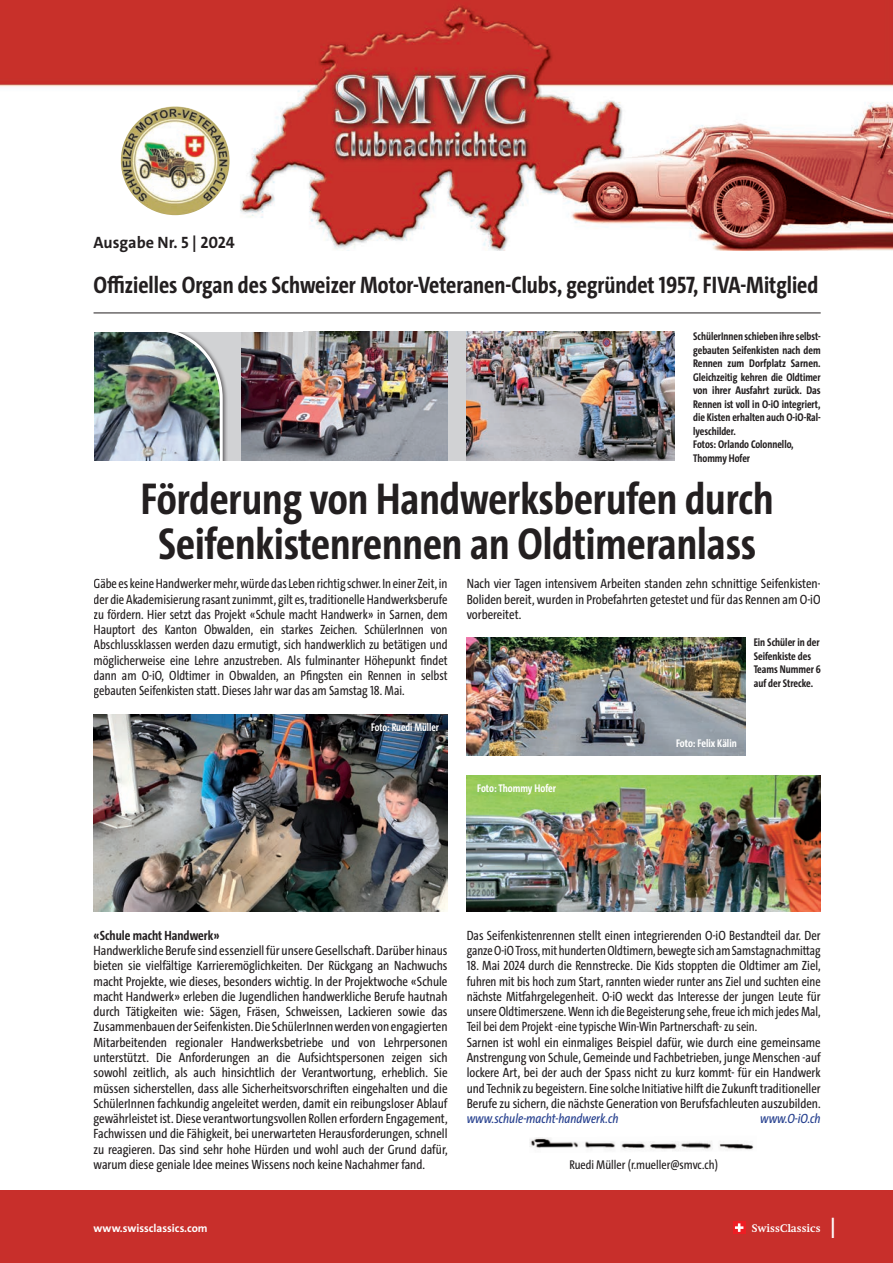
<style>
.page{position:relative;width:893px;height:1263px;background:#fff}
.page>*{position:absolute;margin:0;border:0;box-sizing:border-box;transform-origin:0 0}
.t1{font:700 45px/45px "The Sans Cd";color:#231f20;text-align:center}
.t2{font:300 30px "The Sans";color:#fff}
.t3{font:700 24px "The Sans Cd";color:#231f20}
.t4{font:700 16.5px "The Sans";color:#231f20}
.t5{font:13.5px/15.3px "The Sans Cd";color:#231f20;text-align:justify}
.t6{font:italic 13.5px "The Sans Cd";color:#253f8e}
.t7{font:700 13.5px "The Sans Cd";color:#231f20}
.t8{font:12.75px "The Sans Cd";color:#231f20}
.t9{font:700 11.25px/13.5px "The Sans Cd";color:#231f20}
.t10{font:700 11.25px "The Sans Cd";color:#fff}
.t11{font:700 11.25px "The Sans";color:#fff}
.t12{font:700 11.25px "The Sans Cd";color:#fff;scale:.94 1}
.t13{font:700 11.25px "Swift LT Pro";color:#fff}
</style>
<div class="page">
<svg style="left:228px;top:332px;width:447px;height:129px;background:#c9c9cb"></svg>
<img style="left:467px;top:775px;width:354px;height:136px">
<div style="left:0;top:1191px;width:893px;height:72px;background:#c82f2b"></div>
<div style="left:733px;top:1221px;width:12px;height:13px;background:#ee1d23"></div>
<svg style="left:735px;top:1223px;width:8px;height:9px"></svg>
<img style="left:242px;top:332px;width:206px;height:129px">
<img style="left:467px;top:332px;width:207px;height:129px">
<img style="left:530px;top:1137px;width:224px;height:14px">
<img style="left:0;top:0;width:893px;height:251px">
<hr style="left:94px;top:313px;width:727px;height:1px;background:#231f20">
<img style="left:121px;top:106px;width:109px;height:109px;border-radius:54px">
<div style="left:84px;top:324px;width:144px;height:150px;background:#231f20;opacity:.75"></div>
<img style="left:94px;top:332px;width:130px;height:129px">
<div style="left:9px;top:323px;width:85px;height:392px;background:#fff"></div>
<div style="left:64px;top:318px;width:239px;height:14px;background:#fff"></div>
<div style="left:0;top:461px;width:893px;height:15px;background:#fff"></div>
<img style="left:94px;top:714px;width:354px;height:197px">
<img style="left:467px;top:638px;width:278px;height:118px">
<p class="t4" style="left:94px;top:232px;width:143px">Ausgabe Nr. 5 | 2024</p>
<h3 class="t3" style="left:94px;top:270px;width:726px">Offizielles Organ des Schweizer Motor-Veteranen-Clubs, gegründet 1957, FIVA-Mitglied</h3>
<p class="t9" style="left:693px;top:330px;width:129px">SchülerInnen schieben ihre selbst&shy;gebauten Seifenkisten nach dem<br>Rennen zum Dorfplatz Sarnen.<br>Gleichzeitig kehren die Oldtimer von ihrer Ausfahrt zurück. Das<br>Rennen ist voll in O-iO integriert, die Kisten erhalten auch O-iO-Ral&shy;lyeschilder.<br>Fotos: Orlando Colonnello,<br>Thommy Hofer</p>
<h1 class="t1" style="left:141px;top:476px;width:634px">Förderung von Handwerksberufen durch<br>Seifenkistenrennen an Oldtimeranlass</h1>
<p class="t5" style="left:94px;top:576px;width:355px">Gäbe es keine Handwerker mehr, würde das Leben richtig schwer. In einer Zeit, in der die Akademisierung rasant zunimmt, gilt es, traditionelle Handwerksberufe zu fördern. Hier setzt das Projekt «Schule macht Handwerk» in Sarnen, dem Hauptort des Kanton Obwalden, ein starkes Zeichen. SchülerInnen von Abschlussklassen werden dazu ermutigt, sich handwerklich zu betätigen und möglicherweise eine Lehre anzustreben. Als fulminanter Höhepunkt findet dann am O-iO, Oldtimer in Obwalden, an Pfingsten ein Rennen in selbst gebauten Seifenkisten statt. Dieses Jahr war das am Samstag 18. Mai.</p>
<p class="t12" style="left:371px;top:720px;width:74px">Foto: Ruedi Müller</p>
<p class="t5" style="left:467px;top:576px;width:355px">Nach vier Tagen intensivem Arbeiten standen zehn schnittige Seifenkisten-Boliden bereit, wurden in Probefahrten getestet und für das Rennen am O-iO vorbereitet.</p>
<p class="t10" style="left:477px;top:781px;width:80px">Foto: Thommy Hofer</p>
<p class="t9" style="left:754px;top:636px;width:69px">Ein Schüler in der<br>Seifenkiste des<br>Teams Nummer 6 auf der Strecke.</p>
<p class="t10" style="left:676px;top:736px;width:62px">Foto: Felix Kälin</p>
<p class="t7" style="left:94px;top:926px;width:128px">«Schule macht Handwerk»</p>
<p class="t5" style="left:94px;top:943px;width:356px">Handwerkliche Berufe sind essenziell für unsere Gesellschaft. Darüber hinaus bieten sie vielfältige Karrieremöglichkeiten. Der Rückgang an Nachwuchs macht Projekte, wie dieses, besonders wichtig. In der Projektwoche «Schule macht Handwerk» erleben die Jugendlichen handwerkliche Berufe hautnah durch Tätigkeiten wie: Sägen, Fräsen, Schweissen, Lackieren sowie das Zusammenbauen der Seifenkisten. Die SchülerInnen werden von engagierten Mitarbeitenden regionaler Handwerksbetriebe und von Lehrpersonen unterstützt. Die Anforderungen an die Aufsichtspersonen zeigen sich sowohl zeitlich, als auch hinsichtlich der Verantwortung, erheblich. Sie müssen sicherstellen, dass alle Sicherheitsvorschriften eingehalten und die SchülerInnen fachkundig angeleitet werden, damit ein reibungsloser Ablauf gewährleistet ist. Diese verantwortungsvollen Rollen erfordern Engagement, Fachwissen und die Fähigkeit, bei unerwarteten Herausforderungen, schnell zu reagieren. Das sind sehr hohe Hürden und wohl auch der Grund dafür, warum diese geniale Idee meines Wissens noch keine Nachahmer fand.</p>
<p class="t5" style="left:467px;top:928px;width:356px">Das Seifenkistenrennen stellt einen integrierenden O-iO Bestandteil dar. Der ganze O-iO Tross, mit hunderten Oldtimern, bewegte sich am Samstagnachmittag</p>
<p class="t5" style="left:467px;top:958px;width:356px;text-align:left">18. Mai 2024 durch die Rennstrecke. Die Kids stoppten die Oldtimer am Ziel, fuhren mit bis hoch zum Start, rannten wieder runter ans Ziel und suchten eine nächste Mitfahrgelegenheit. O-iO weckt das Interesse der jungen Leute für unsere Oldtimerszene. Wenn ich die Begeisterung sehe, freue ich mich jedes Mal, Teil bei dem Projekt -eine typische Win-Win Partnerschaft- zu sein.<br>Sarnen ist wohl ein einmaliges Beispiel dafür, wie durch eine gemeinsame Anstrengung von Schule, Gemeinde und Fachbetrieben, junge Menschen -auf lockere Art, bei der auch der Spass nicht zu kurz kommt- für ein Handwerk und Technik zu begeistern. Eine solche Initiative hilft die Zukunft traditioneller Berufe zu sichern, die nächste Generation von Berufsfachleuten auszubilden.</p>
<p class="t6" style="left:467px;top:1110px;width:153px">www.schule-macht-handwerk.ch</p>
<p class="t6" style="left:760px;top:1110px;width:62px">www.O-iO.ch</p>
<p class="t8" style="left:569px;top:1156px;width:150px">Ruedi Müller (r.mueller@smvc.ch)</p>
<p class="t11" style="left:94px;top:1221px;width:116px">www.swissclassics.com</p>
<p class="t13" style="left:752px;top:1221px;width:70px">SwissClassics</p>
<h2 class="t2" style="left:829px;top:1209px;width:9px">I</h2>
</div>
